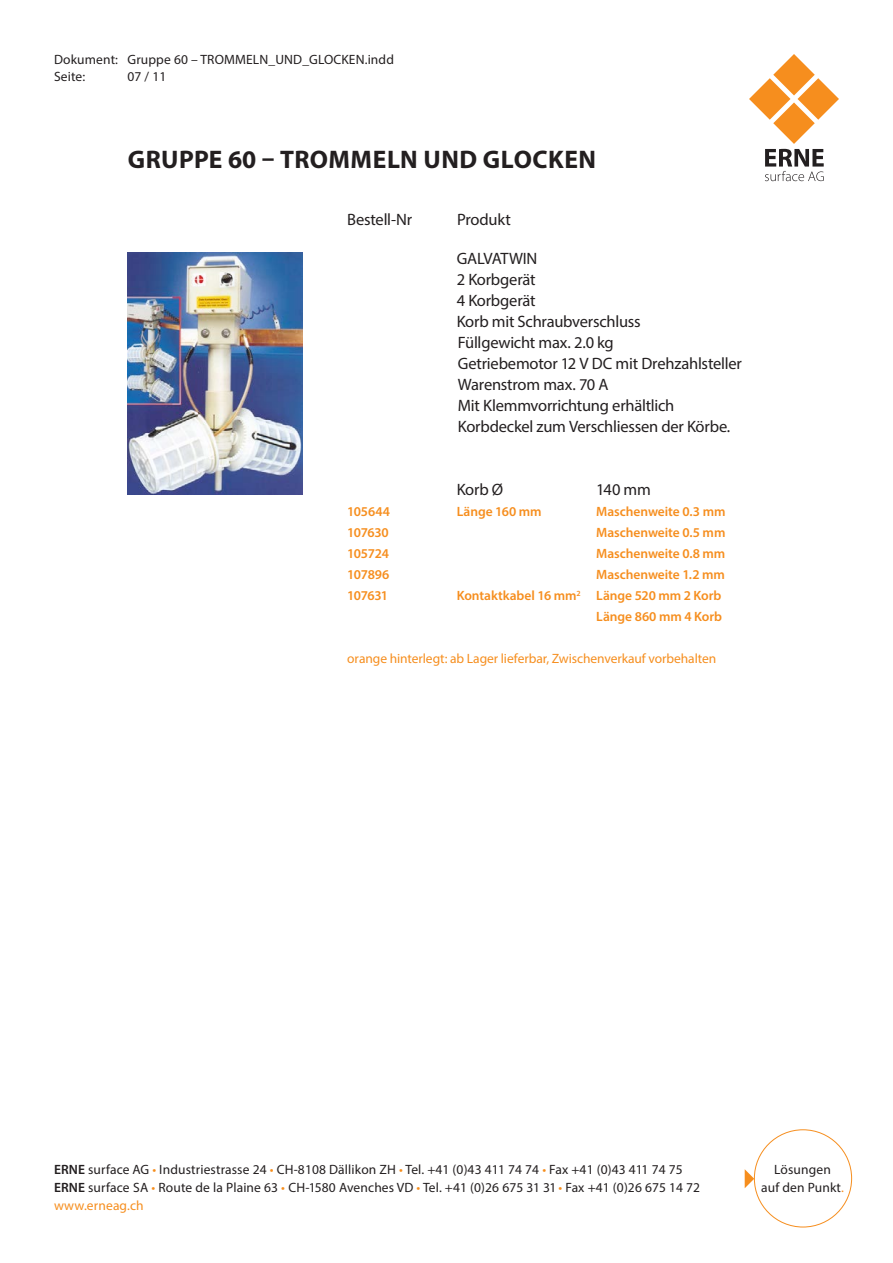
<style>
.page{position:relative;width:893px;height:1263px;background:#fff}
.page>*{position:absolute;margin:0;border:0;box-sizing:border-box;transform-origin:0 0}
.t1{font:700 25.5px "Myriad Pro";letter-spacing:.02em;color:#231f20}
.t2{font:16.5px/21px "Myriad Pro";letter-spacing:-.015em;color:#231f20}
.t3{font:13.5px/18px "Myriad Pro";letter-spacing:.01em;color:#231f20}
.t4{font:600 13.5px/21px "Myriad Pro";letter-spacing:-.005em;color:#f68e1e;text-align:right}
.t5{font:13.5px "Myriad Pro";letter-spacing:-.005em;color:#f68e1e}
.s1{font-weight:600}
.s2{color:#f68e1e}
</style>
<div class="page">
<svg style="left:745px;top:1169px;width:9px;height:19px"></svg>
<svg style="left:749px;top:54px;width:90px;height:127px"></svg>
<img style="left:128px;top:252px;width:174px;height:242px">
<p class="t3" style="left:54px;top:51px;width:341px;line-height:16.5px">Dokument: Gruppe 60 – TROMMELN_UND_GLOCKEN.indd<br>Seite:</p>
<p class="t3" style="left:127px;top:67px;width:40px">07 / 11</p>
<h1 class="t1" style="left:128px;top:143px;width:470px">GRUPPE 60 – TROMMELN UND GLOCKEN</h1>
<p class="t2" style="left:347px;top:209px;width:67px">Bestell-Nr</p>
<p class="t2" style="left:457px;top:209px;width:55px">Produkt</p>
<p class="t2" style="left:457px;top:248px;width:287px">GALVATWIN<br>2 Korbgerät<br>4 Korbgerät<br>Korb mit Schraubverschluss<br>Füllgewicht max. 2.0 kg<br>Getriebemotor 12 V DC mit Drehzahlsteller<br>Warenstrom max. 70 A<br>Mit Klemmvorrichtung erhältlich<br>Korbdeckel zum Verschliessen der Körbe.</p>
<p class="t2" style="left:457px;top:479px;width:48px">Korb Ø</p>
<p class="t2" style="left:596px;top:479px;width:56px">140 mm</p>
<p class="t4" style="left:347px;top:501px;width:44px">105644</p>
<p class="t4" style="left:457px;top:501px;width:86px">Länge 160 mm</p>
<p class="t4" style="left:596px;top:501px;width:131px">Maschenweite 0.3 mm</p>
<p class="t4" style="left:347px;top:522px;width:43px">107630</p>
<p class="t4" style="left:596px;top:522px;width:131px">Maschenweite 0.5 mm</p>
<p class="t4" style="left:347px;top:543px;width:43px">105724</p>
<p class="t4" style="left:596px;top:543px;width:131px">Maschenweite 0.8 mm</p>
<p class="t4" style="left:347px;top:564px;width:44px">107896</p>
<p class="t4" style="left:596px;top:564px;width:130px">Maschenweite 1.2 mm</p>
<p class="t4" style="left:347px;top:585px;width:42px">107631</p>
<p class="t4" style="left:457px;top:585px;width:267px">Kontaktkabel 16 mm<sup>2</sup> Länge 520 mm 2 Korb<br>Länge 860 mm 4 Korb</p>
<p class="t5" style="left:347px;top:651px;width:370px">orange hinterlegt: ab Lager lieferbar, Zwischenverkauf vorbehalten</p>
<p class="t3" style="left:54px;top:1160px;width:648px"><span class="s1">ERNE</span> surface AG <span class="s2">•</span> Industriestrasse 24 <span class="s2">•</span> CH-8108 Dällikon ZH <span class="s2">•</span> Tel. +41 (0)43 411 74 74 <span class="s2">•</span> Fax +41 (0)43 411 74 75<br><span class="s1">ERNE</span> surface SA <span class="s2">•</span> Route de la Plaine 63 <span class="s2">•</span> CH-1580 Avenches VD <span class="s2">•</span> Tel. +41 (0)26 675 31 31 <span class="s2">•</span> Fax +41 (0)26 675 14 72 <span class="s2">www.erneag.ch</span></p>
<p class="t3" style="left:761px;top:1160px;width:84px;text-align:center">Lösungen<br>auf den Punkt<span class="s2">.</span></p>
</div>
